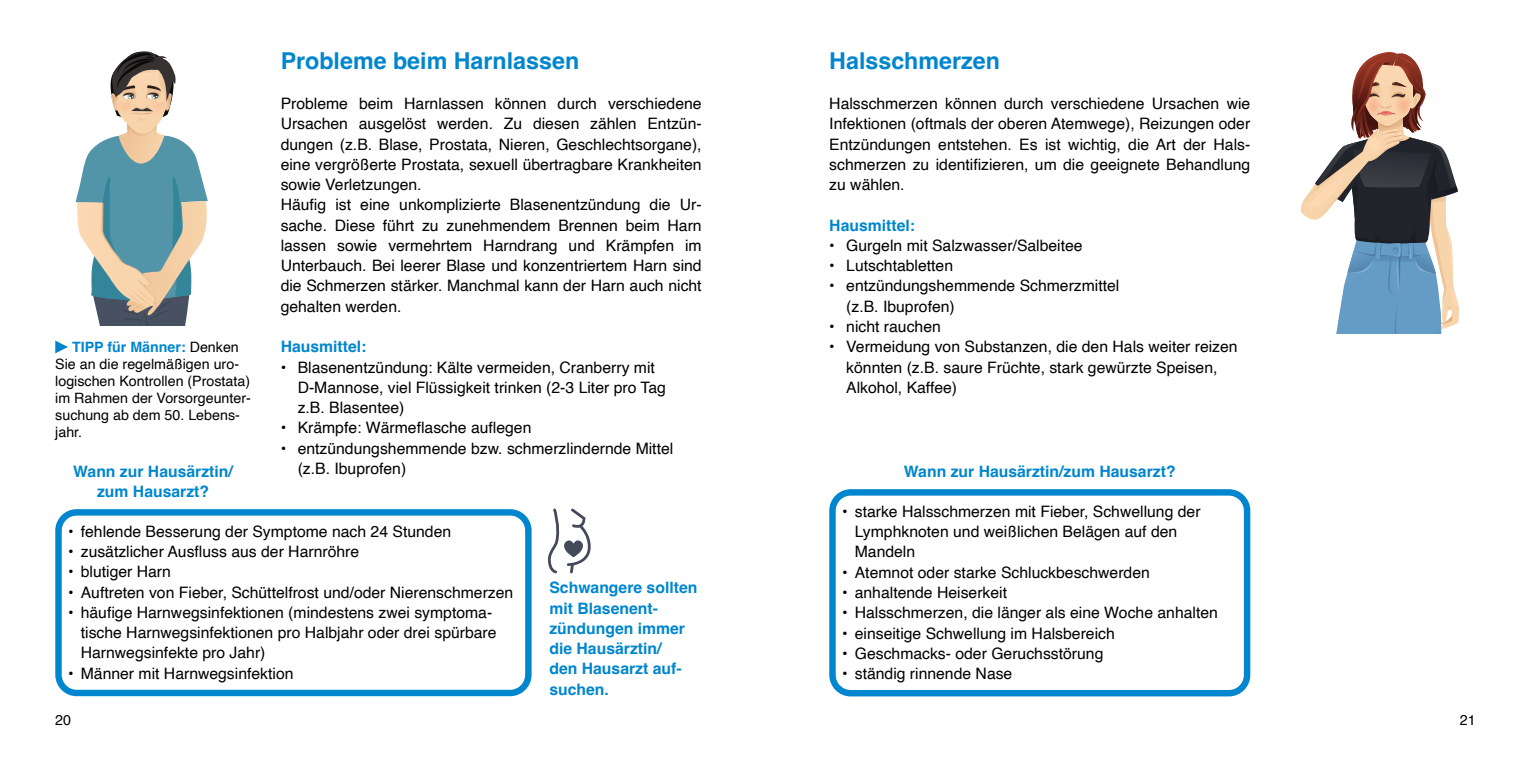
<style>
.page{position:relative;width:1531px;height:766px;background:#fff}
.page>*{position:absolute;margin:0;border:0;box-sizing:border-box;transform-origin:0 0}
.t1{font:700 23.25px "Helvetica";color:#0086ce}
.t2{font:15.75px/20.2px "Helvetica";color:#000}
.t3{font:700 15.75px/20.2px "Helvetica";color:#0086ce;text-align:center}
.t4{font:14.25px/17.1px "Helvetica";color:#000}
.s1{font-weight:700;color:#0086ce}
</style>
<div class="page">
<div style="left:55px;top:509px;width:476px;height:187px;border:6px solid #0086ce;border-radius:18px"></div>
<div style="left:829px;top:489px;width:421px;height:207px;border:6px solid #0086ce;border-radius:18px"></div>
<svg style="left:55px;top:340px;width:13px;height:13px"></svg>
<svg style="left:1300px;top:52px;width:159px;height:282px"></svg>
<svg style="left:548px;top:508px;width:43px;height:65px"></svg>
<svg style="left:76px;top:51px;width:132px;height:275px"></svg>
<h1 class="t1" style="left:281px;top:46px;width:300px">Probleme beim Harnlassen</h1>
<p class="t2" style="left:281px;top:94px;width:422px">Probleme beim Harnlassen können durch verschiedene Ursachen ausgelöst werden. Zu diesen zählen Entzün&shy;dungen (z.B. Blase, Prostata, Nieren, Geschlechtsorgane), eine vergrößerte Prostata, sexuell übertragbare Krankheiten sowie Verletzungen.<br>Häufig ist eine unkomplizierte Blasenentzündung die Ur&shy;sache. Diese führt zu zunehmendem Brennen beim Harn lassen sowie vermehrtem Harndrang und Krämpfen im Unterbauch. Bei leerer Blase und konzentriertem Harn sind die Schmerzen stärker. Manchmal kann der Harn auch nicht gehalten werden.</p>
<p class="t3" style="left:281px;top:338px;width:87px">Hausmittel:</p>
<p class="t2" style="left:298px;top:357px;width:370px;text-indent:-17px">• Blasenentzündung: Kälte vermeiden, Cranberry mit<br>D-Mannose, viel Flüssigkeit trinken (2-3 Liter pro Tag z.B. Blasentee)</p>
<p class="t2" style="left:281px;top:418px;width:252px">• Krämpfe: Wärmeflasche auflegen</p>
<p class="t2" style="left:298px;top:438px;width:377px;text-indent:-17px">• entzündungshemmende bzw. schmerzlindernde Mittel (z.B. Ibuprofen)</p>
<h1 class="t1" style="left:829px;top:46px;width:172px">Halsschmerzen</h1>
<p class="t2" style="left:829px;top:94px;width:422px;text-align:justify">Halsschmerzen können durch verschiedene Ursachen wie Infektionen (oftmals der oberen Atemwege), Reizungen oder Entzündungen entstehen. Es ist wichtig, die Art der Hals&shy;schmerzen zu identifizieren, um die geeignete Behandlung zu wählen.</p>
<p class="t3" style="left:829px;top:217px;width:87px">Hausmittel:</p>
<p class="t2" style="left:829px;top:236px;width:255px">• Gurgeln mit Salzwasser/Salbeitee</p>
<p class="t2" style="left:829px;top:256px;width:125px">• Lutschtabletten</p>
<p class="t2" style="left:846px;top:276px;width:275px;text-indent:-17px">• entzündungshemmende Schmerzmittel (z.B. Ibuprofen)</p>
<p class="t2" style="left:829px;top:317px;width:113px">• nicht rauchen</p>
<p class="t2" style="left:846px;top:337px;width:393px;text-indent:-17px">• Vermeidung von Substanzen, die den Hals weiter reizen könnten (z.B. saure Früchte, stark gewürzte Speisen,<br>Alkohol, Kaffee)</p>
<p class="t4" style="left:55px;top:338px;width:197px;text-indent:17px"><span class="s1">TIPP für Männer:</span> Denken<br>Sie an die regelmäßigen uro&shy;logischen Kontrollen (Prostata) im Rahmen der Vorsorgeunter&shy;suchung ab dem 50. Lebens&shy;jahr.</p>
<p class="t3" style="left:73px;top:463px;width:161px">Wann zur Hausärztin/ zum Hausarzt?</p>
<p class="t3" style="left:904px;top:463px;width:273px">Wann zur Hausärztin/zum Hausarzt?</p>
<p class="t2" style="left:68px;top:521px;width:385px">• fehlende Besserung der Symptome nach 24 Stunden</p>
<p class="t2" style="left:68px;top:541px;width:293px">• zusätzlicher Ausfluss aus der Harnröhre</p>
<p class="t2" style="left:68px;top:562px;width:104px">• blutiger Harn</p>
<p class="t2" style="left:68px;top:582px;width:447px">• Auftreten von Fieber, Schüttelfrost und/oder Nierenschmerzen</p>
<p class="t2" style="left:81px;top:602px;width:417px;text-indent:-13px">• häufige Harnwegsinfektionen (mindestens zwei symptoma&shy;tische Harnwegsinfektionen pro Halbjahr oder drei spürbare<br>Harnwegsinfekte pro Jahr)</p>
<p class="t2" style="left:68px;top:663px;width:227px">• Männer mit Harnwegsinfektion</p>
<p class="t2" style="left:855px;top:501px;width:347px;text-indent:-13px">• starke Halsschmerzen mit Fieber, Schwellung der<br>Lymphknoten und weißlichen Belägen auf den<br>Mandeln</p>
<p class="t2" style="left:842px;top:562px;width:309px">• Atemnot oder starke Schluckbeschwerden</p>
<p class="t2" style="left:842px;top:582px;width:167px">• anhaltende Heiserkeit</p>
<p class="t2" style="left:842px;top:603px;width:377px">• Halsschmerzen, die länger als eine Woche anhalten</p>
<p class="t2" style="left:842px;top:623px;width:274px">• einseitige Schwellung im Halsbereich</p>
<p class="t2" style="left:842px;top:643px;width:263px">• Geschmacks- oder Geruchsstörung</p>
<p class="t2" style="left:842px;top:663px;width:172px">• ständig rinnende Nase</p>
<p class="t3" style="left:549px;top:579px;width:149px;text-align:left">Schwangere sollten mit Blasenent&shy;zündungen immer die Hausärztin/<br>den Hausarzt auf&shy;suchen.</p>
<p class="t4" style="left:55px;top:711px;width:17px">20</p>
<p class="t4" style="left:1460px;top:711px;width:17px">21</p>
</div>
